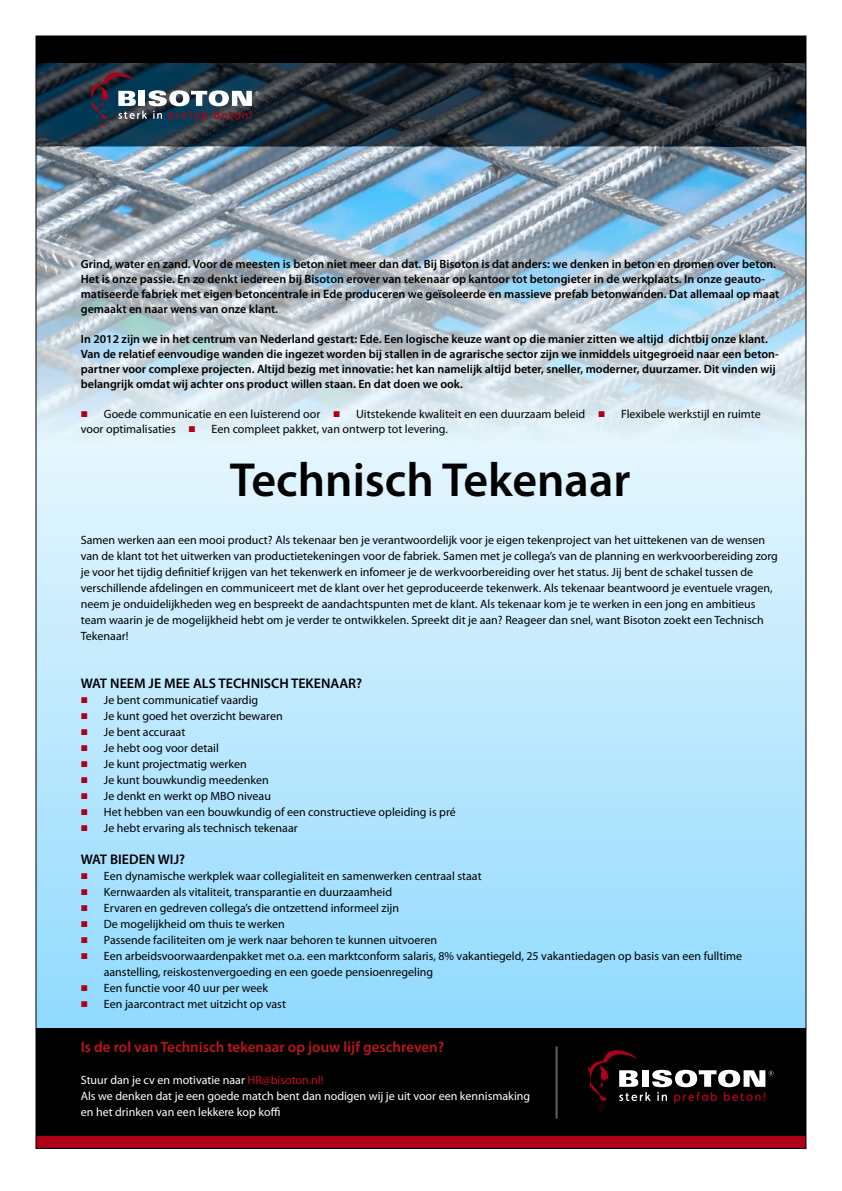
<style>
.page{position:relative;width:842px;height:1191px;background:#fff}
.page>*{position:absolute;margin:0;border:0;box-sizing:border-box;transform-origin:0 0}
.t1{font:600 48px "Myriad Pro";color:#000}
.t2{font:600 15px "Myriad Pro";color:#bd1620}
.t3{font:600 14px "Myriad Pro";color:#000}
.t4{font:12px/16px "Myriad Pro";color:#000}
.t5{font:600 12px/15px "Myriad Pro";color:#000}
.t6{font:12px "Myriad Pro";color:#fff}
.s1{color:#bd1620}
</style>
<div class="page">
<svg style="left:38px;top:449px;width:766px;height:579px;background:#bae7fe"></svg>
<img style="left:38px;top:63px;width:766px;height:386px">
<svg style="left:89px;top:69px;width:170px;height:61px;background:#3e4f5f"></svg>
<div style="left:36px;top:36px;width:770px;height:27px;background:#000"></div>
<div style="left:36px;top:1028px;width:770px;height:114px;background:#000"></div>
<svg style="left:588px;top:1050px;width:185px;height:62px"></svg>
<div style="left:36px;top:1136px;width:770px;height:13px;background:#ae0018"></div>
<hr style="left:556px;top:1046px;width:2px;height:72px;background:#616161">
<svg style="left:81px;top:411px;width:6px;height:6px"></svg>
<svg style="left:334px;top:411px;width:6px;height:6px"></svg>
<svg style="left:599px;top:411px;width:5px;height:6px"></svg>
<svg style="left:189px;top:426px;width:6px;height:6px"></svg>
<svg style="left:81px;top:697px;width:6px;height:6px"></svg>
<svg style="left:81px;top:713px;width:6px;height:6px"></svg>
<svg style="left:81px;top:729px;width:6px;height:6px"></svg>
<svg style="left:81px;top:745px;width:6px;height:6px"></svg>
<svg style="left:81px;top:761px;width:6px;height:6px"></svg>
<svg style="left:81px;top:777px;width:6px;height:6px"></svg>
<svg style="left:81px;top:793px;width:6px;height:6px"></svg>
<svg style="left:81px;top:809px;width:6px;height:6px"></svg>
<svg style="left:81px;top:825px;width:6px;height:6px"></svg>
<svg style="left:81px;top:873px;width:6px;height:6px"></svg>
<svg style="left:81px;top:889px;width:6px;height:6px"></svg>
<svg style="left:81px;top:905px;width:6px;height:6px"></svg>
<svg style="left:81px;top:921px;width:6px;height:6px"></svg>
<svg style="left:81px;top:937px;width:6px;height:6px"></svg>
<svg style="left:81px;top:953px;width:6px;height:6px"></svg>
<svg style="left:81px;top:985px;width:6px;height:6px"></svg>
<svg style="left:81px;top:1001px;width:6px;height:6px"></svg>
<p class="t5" style="left:81px;top:256px;width:700px">Grind, water en zand. Voor de meesten is beton niet meer dan dat. Bij Bisoton is dat anders: we denken in beton en dromen over beton.<br>Het is onze passie. En zo denkt iedereen bij Bisoton erover van tekenaar op kantoor tot betongieter in de werkplaats. In onze geauto&shy;matiseerde fabriek met eigen betoncentrale in Ede produceren we geïsoleerde en massieve prefab betonwanden. Dat allemaal op maat gemaakt en naar wens van onze klant.</p>
<p class="t5" style="left:81px;top:331px;width:700px">In 2012 zijn we in het centrum van Nederland gestart: Ede. Een logische keuze want op die manier zitten we altijd dichtbij onze klant.<br>Van de relatief eenvoudige wanden die ingezet worden bij stallen in de agrarische sector zijn we inmiddels uitgegroeid naar een beton&shy;partner voor complexe projecten. Altijd bezig met innovatie: het kan namelijk altijd beter, sneller, moderner, duurzamer. Dit vinden wij belangrijk omdat wij achter ons product willen staan. En dat doen we ook.</p>
<p class="t4" style="left:104px;top:405px;width:218px">Goede communicatie en een luisterend oor</p>
<p class="t4" style="left:356px;top:405px;width:231px">Uitstekende kwaliteit en een duurzaam beleid</p>
<p class="t4" style="left:621px;top:405px;width:141px">Flexibele werkstijl en ruimte</p>
<p class="t4" style="left:81px;top:420px;width:96px">voor optimalisaties</p>
<p class="t4" style="left:212px;top:420px;width:238px">Een compleet pakket, van ontwerp tot levering.</p>
<p class="t1" style="left:230px;top:449px;width:402px">Technisch Tekenaar</p>
<p class="t4" style="left:81px;top:531px;width:699px">Samen werken aan een mooi product? Als tekenaar ben je verantwoordelijk voor je eigen tekenproject van het uittekenen van de wensen van de klant tot het uitwerken van productietekeningen voor de fabriek. Samen met je collega’s van de planning en werkvoorbereiding zorg je voor het tijdig definitief krijgen van het tekenwerk en infomeer je de werkvoorbereiding over het status. Jij bent de schakel tussen de verschillende afdelingen en communiceert met de klant over het geproduceerde tekenwerk. Als tekenaar beantwoord je eventuele vragen, neem je onduidelijkheden weg en bespreekt de aandachtspunten met de klant. Als tekenaar kom je te werken in een jong en ambitieus team waarin je de mogelijkheid hebt om je verder te ontwikkelen. Spreekt dit je aan? Reageer dan snel, want Bisoton zoekt een Technisch Tekenaar!</p>
<p class="t3" style="left:81px;top:674px;width:283px">WAT NEEM JE MEE ALS TECHNISCH TEKENAAR?</p>
<p class="t4" style="left:104px;top:691px;width:156px">Je bent communicatief vaardig</p>
<p class="t4" style="left:104px;top:707px;width:180px">Je kunt goed het overzicht bewaren</p>
<p class="t4" style="left:104px;top:723px;width:83px">Je bent accuraat</p>
<p class="t4" style="left:104px;top:739px;width:116px">Je hebt oog voor detail</p>
<p class="t4" style="left:104px;top:755px;width:144px">Je kunt projectmatig werken</p>
<p class="t4" style="left:104px;top:771px;width:166px">Je kunt bouwkundig meedenken</p>
<p class="t4" style="left:104px;top:787px;width:169px">Je denkt en werkt op MBO niveau</p>
<p class="t4" style="left:104px;top:803px;width:353px">Het hebben van een bouwkundig of een constructieve opleiding is pré</p>
<p class="t4" style="left:104px;top:819px;width:195px">Je hebt ervaring als technisch tekenaar</p>
<p class="t3" style="left:81px;top:850px;width:106px">WAT BIEDEN WIJ?</p>
<p class="t4" style="left:104px;top:867px;width:379px">Een dynamische werkplek waar collegialiteit en samenwerken centraal staat</p>
<p class="t4" style="left:104px;top:883px;width:290px">Kernwaarden als vitaliteit, transparantie en duurzaamheid</p>
<p class="t4" style="left:104px;top:899px;width:297px">Ervaren en gedreven collega’s die ontzettend informeel zijn</p>
<p class="t4" style="left:104px;top:915px;width:183px">De mogelijkheid om thuis te werken</p>
<p class="t4" style="left:104px;top:931px;width:335px">Passende faciliteiten om je werk naar behoren te kunnen uitvoeren</p>
<p class="t4" style="left:104px;top:947px;width:640px">Een arbeidsvoorwaardenpakket met o.a. een marktconform salaris, 8% vakantiegeld, 25 vakantiedagen op basis van een fulltime</p>
<p class="t4" style="left:104px;top:963px;width:331px">aanstelling, reiskostenvergoeding en een goede pensioenregeling</p>
<p class="t4" style="left:104px;top:979px;width:166px">Een functie voor 40 uur per week</p>
<p class="t4" style="left:104px;top:995px;width:184px">Een jaarcontract met uitzicht op vast</p>
<p class="t2" style="left:81px;top:1037px;width:365px">Is de rol van Technisch tekenaar op jouw lijf geschreven?</p>
<p class="t6" style="left:81px;top:1072px;width:244px">Stuur dan je cv en motivatie naar <span class="s1">HR@bisoton.nl!</span></p>
<p class="t6" style="left:81px;top:1088px;width:451px">Als we denken dat je een goede match bent dan nodigen wij je uit voor een kennismaking</p>
<p class="t6" style="left:81px;top:1104px;width:201px">en het drinken van een lekkere kop koffi</p>
</div>
